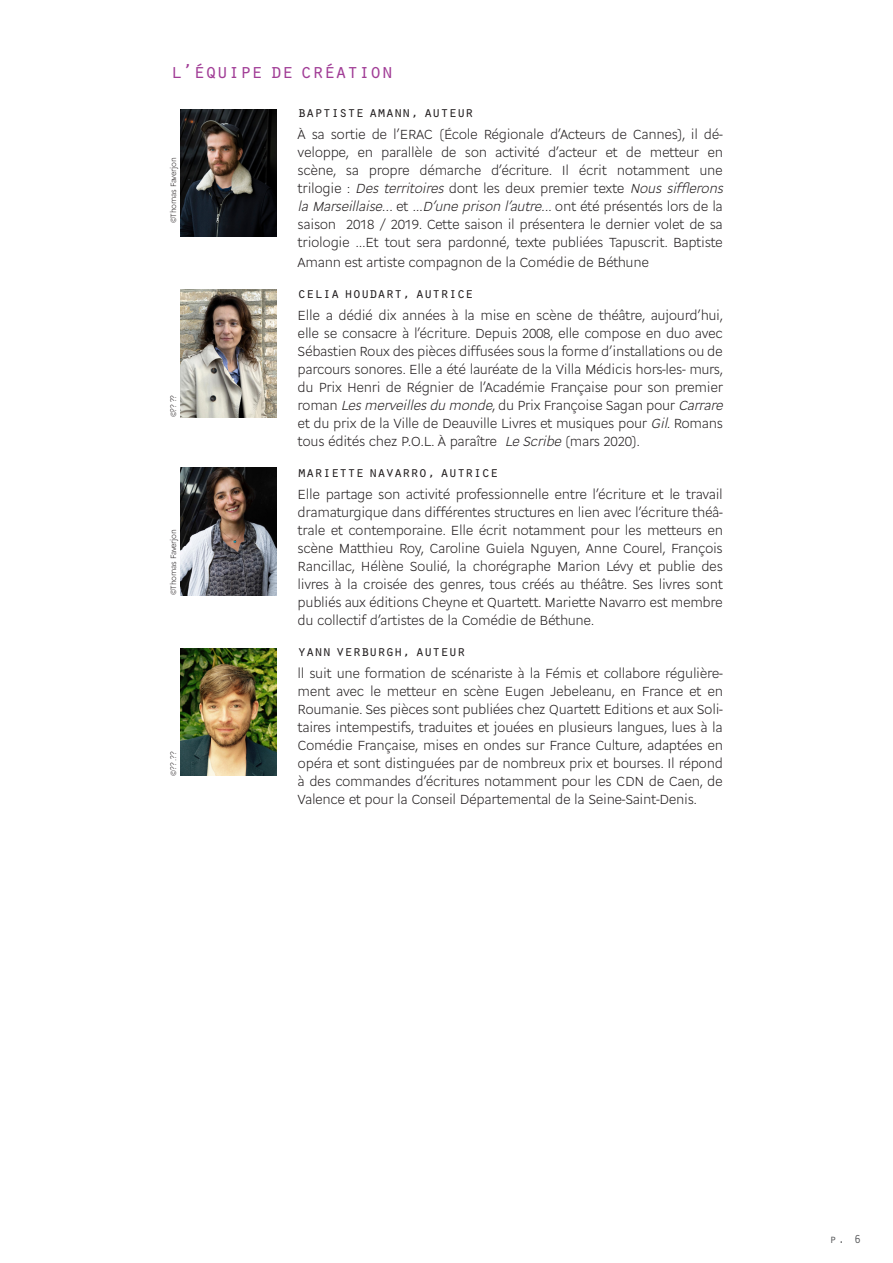
<style>
.page{position:relative;width:893px;height:1263px;background:#fff}
.page>*{position:absolute;margin:0;border:0;box-sizing:border-box;transform-origin:0 0}
.Titre_de_partie{font:21px "Orator Std";letter-spacing:-.05em;color:#a13d96}
.ss_ss_partie{font:15px "Orator Std";letter-spacing:-.05em;color:#231f20}
.t1{font:300 14.25px/18px "Cogito";letter-spacing:-.025em;color:#231f20}
.t2{font:12px "Orator Std";color:#57585a}
.t3{font:300 8.25px "Cogito";letter-spacing:-.025em;color:#231f20}
.s1{font-style:italic}
</style>
<div class="page">
<img style="left:181px;top:109px;width:95px;height:128px">
<img style="left:181px;top:290px;width:95px;height:127px">
<img style="left:181px;top:468px;width:95px;height:127px">
<img style="left:181px;top:648px;width:95px;height:128px">
<p class="Titre_de_partie" style="left:170px;top:56px;width:225px">l’équipe de création</p>
<p class="ss_ss_partie" style="left:298px;top:101px;width:178px">baptiste amann, auteur</p>
<p class="t1" style="left:298px;top:126px;width:430px">À sa sortie de l’ERAC (École Régionale d’Acteurs de Cannes), il dé‑ veloppe, en parallèle de son activité d’acteur et de metteur en scène, sa propre démarche d’écriture. Il écrit notamment une trilogie : <span class="s1">Des territoires</span> dont les deux premier texte <span class="s1">Nous sifflerons la Marseillaise…</span> et <span class="s1">...D’une prison l’autre...</span>o n t été p ré s e n té s l o rs d e l a saison 2018 / 2019. Cette saison il présentera le dernier volet de sa triologie ...Et tout sera pardonné, texte publiées Tapuscrit. Baptiste</p>
<p class="t1" style="left:298px;top:254px;width:353px">Amann est artiste compagnon de la Comédie de Béthune</p>
<p class="ss_ss_partie" style="left:298px;top:282px;width:178px">celia houdart, autrice</p>
<p class="t1" style="left:298px;top:307px;width:430px">Elle a dédié dix années à la mise en scène de théâtre, aujourd’hui, elle se consacre à l’écriture. Depuis 2008, elle compose en duo avec Sébastien Roux des pièces diffusées sous la forme d’installations ou de parcours sonores. Elle a été lauréate de la Villa Médicis hors-les- murs, du Prix Henri de Régnier de l’Académie Française pour son premier roman <span class="s1">Lesmerveillesdu monde</span>, du Prix Françoise Sagan pour <span class="s1">Carrare </span>et du prix de la Ville de Deauville Livres et musiques pour <span class="s1">Gil</span>. Romans tous édités chez P.O.L. À paraître <span class="s1">Le Scribe</span> (mars 2020).</p>
<p class="ss_ss_partie" style="left:298px;top:461px;width:203px">mariette navarro, autrice</p>
<p class="t1" style="left:298px;top:486px;width:427px;text-align:justify">Elle partage son activité professionnelle entre l’écriture et le travail dramaturgique dans différentes structures en lien avec l’écriture théâ‑ trale et contemporaine. Elle écrit notamment pour les metteurs en scène Matthieu Roy, Caroline Guiela Nguyen, Anne Courel, François Rancillac, Hélène Soulié, la chorégraphe Marion Lévy et publie des livres à la croisée des genres, tous créés au théâtre. Ses livres sont publiés aux éditions Cheyne et Quartett. Mariette Navarro est membre du collectif d’artistes de la Comédie de Béthune.</p>
<p class="ss_ss_partie" style="left:298px;top:640px;width:169px">yann verburgh, auteur</p>
<p class="t1" style="left:298px;top:665px;width:427px;text-align:justify">ll suit une formation de scénariste à la Fémis et collabore régulière‑ ment avec le metteur en scène Eugen Jebeleanu, en France et en Roumanie. Ses pièces sont publiées chez Quartett Editions et aux Soli‑ taires intempestifs, traduites et jouées en plusieurs langues, lues à la Comédie Française, mises en ondes sur France Culture, adaptées en opéra et sont distinguées par de nombreux prix et bourses. Il répond à des commandes d’écritures notamment pour les CDN de Caen, de Valence et pour la Conseil Départemental de la Seine-Saint-Denis.</p>
<p class="t3" style="left:169px;top:223px;width:68px;rotate:-90deg">©Thomas Faverjon</p>
<p class="t3" style="left:169px;top:417px;width:24px;rotate:-90deg">©?? ??</p>
<p class="t3" style="left:169px;top:595px;width:68px;rotate:-90deg">©Thomas Faverjon</p>
<p class="t3" style="left:169px;top:776px;width:26px;rotate:-90deg">©?? .??</p>
<p class="t2" style="left:830px;top:1231px;width:33px">p. 6</p>
</div>
